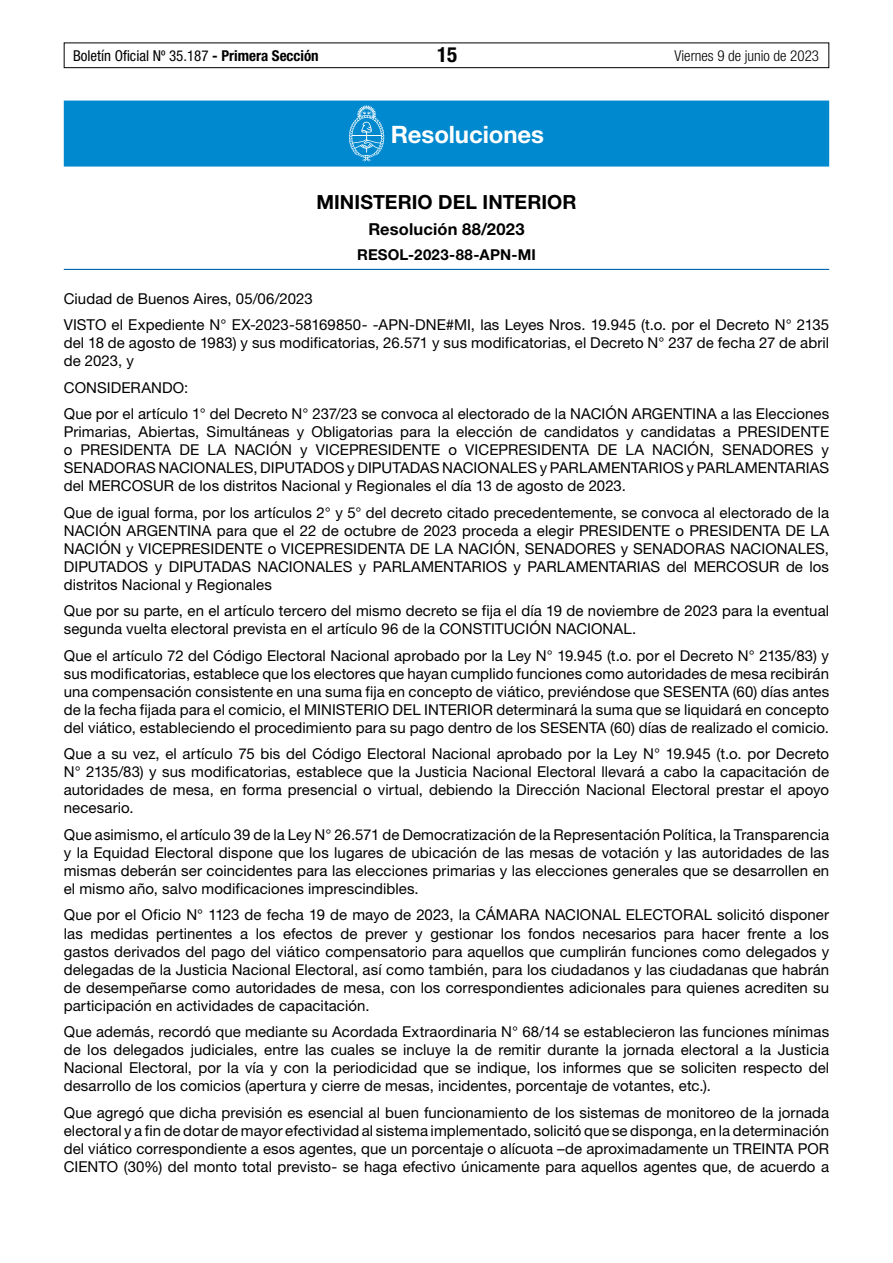
<style>
.page{position:relative;width:893px;height:1263px;background:#fff}
.page>*{position:absolute;margin:0;border:0;box-sizing:border-box;transform-origin:0 0}
.t1{font:700 24px "Helvetica Neue LT Std";letter-spacing:-.005em;color:#fff}
.t2{font:700 condensed 21px "Helvetica Neue LT Std";color:#000}
.t3{font:700 19.5px "Helvetica Neue LT Std";letter-spacing:.005em;color:#000}
.t4{font:700 16.5px "Helvetica Neue LT Std";letter-spacing:.01em;color:#000}
.t5{font:15px/18px "Helvetica Neue LT Std";letter-spacing:.005em;color:#000;text-align:justify}
.t6{font:condensed 15px "Helvetica Neue LT Std";color:#000}
.t7{font:300 condensed 15px "Helvetica Neue LT Std";color:#000}
.t8{font:700 15px "Helvetica Neue LT Std";letter-spacing:.015em;color:#000}
.s1{font-weight:700}
</style>
<div class="page">
<div style="left:64px;top:43px;width:765px;height:25px;border:1px solid #000"></div>
<div style="left:64px;top:101px;width:765px;height:66px;background:#0089cf"></div>
<hr style="left:64px;top:269px;width:765px;height:1px;background:#0066b3">
<svg style="left:349px;top:105px;width:35px;height:56px"></svg>
<p class="t6" style="left:73px;top:47px;width:247px">Boletín Oficial Nº 35.187 <span class="s1">- Primera Sección</span></p>
<h2 class="t2" style="left:437px;top:42px;width:22px">15</h2>
<p class="t7" style="left:675px;top:47px;width:146px">Viernes 9 de junio de 2023</p>
<h1 class="t1" style="left:391px;top:120px;width:155px">Resoluciones</h1>
<h3 class="t3" style="left:316px;top:190px;width:262px">MINISTERIO DEL INTERIOR</h3>
<p class="t4" style="left:368px;top:219px;width:158px">Resolución 88/2023</p>
<p class="t8" style="left:357px;top:246px;width:180px">RESOL-2023-88-APN-MI</p>
<p class="t5" style="left:64px;top:285px;width:767px;line-height:26.5px">Ciudad de Buenos Aires, 05/06/2023<br>VISTO el Expediente N° EX-2023-58169850- -APN-DNE#MI, las Leyes Nros. 19.945 (t.o. por el Decreto N° 2135</p>
<p class="t5" style="left:64px;top:334px;width:767px">del 18 de agosto de 1983) y sus modificatorias, 26.571 y sus modificatorias, el Decreto N° 237 de fecha 27 de abril de 2023, y</p>
<p class="t5" style="left:64px;top:374px;width:767px;line-height:26.5px">CONSIDERANDO:<br>Que por el artículo 1° del Decreto N° 237/23 se convoca al electorado de la NACIÓN ARGENTINA a las Elecciones</p>
<p class="t5" style="left:64px;top:423px;width:767px">Primarias, Abiertas, Simultáneas y Obligatorias para la elección de candidatos y candidatas a PRESIDENTE o PRESIDENTA DE LA NACIÓN y VICEPRESIDENTE o VICEPRESIDENTA DE LA NACIÓN, SENADORES y SENADORAS NACIONALES, DIPUTADOS y DIPUTADAS NACIONALES y PARLAMENTARIOS y PARLAMENTARIAS del MERCOSUR de los distritos Nacional y Regionales el día 13 de agosto de 2023.</p>
<p class="t5" style="left:64px;top:503px;width:767px">Que de igual forma, por los artículos 2° y 5° del decreto citado precedentemente, se convoca al electorado de la NACIÓN ARGENTINA para que el 22 de octubre de 2023 proceda a elegir PRESIDENTE o PRESIDENTA DE LA NACIÓN y VICEPRESIDENTE o VICEPRESIDENTA DE LA NACIÓN, SENADORES y SENADORAS NACIONALES, DIPUTADOS y DIPUTADAS NACIONALES y PARLAMENTARIOS y PARLAMENTARIAS del MERCOSUR de los distritos Nacional y Regionales</p>
<p class="t5" style="left:64px;top:602px;width:767px">Que por su parte, en el artículo tercero del mismo decreto se fija el día 19 de noviembre de 2023 para la eventual segunda vuelta electoral prevista en el artículo 96 de la CONSTITUCIÓN NACIONAL.</p>
<p class="t5" style="left:64px;top:646px;width:767px">Que el artículo 72 del Código Electoral Nacional aprobado por la Ley N° 19.945 (t.o. por el Decreto N° 2135/83) y sus modificatorias, establece que los electores que hayan cumplido funciones como autoridades de mesa recibirán una compensación consistente en una suma fija en concepto de viático, previéndose que SESENTA (60) días antes de la fecha fijada para el comicio, el MINISTERIO DEL INTERIOR determinará la suma que se liquidará en concepto del viático, estableciendo el procedimiento para su pago dentro de los SESENTA (60) días de realizado el comicio.</p>
<p class="t5" style="left:64px;top:745px;width:767px">Que a su vez, el artículo 75 bis del Código Electoral Nacional aprobado por la Ley N° 19.945 (t.o. por Decreto N° 2135/83) y sus modificatorias, establece que la Justicia Nacional Electoral llevará a cabo la capacitación de autoridades de mesa, en forma presencial o virtual, debiendo la Dirección Nacional Electoral prestar el apoyo necesario.</p>
<p class="t5" style="left:64px;top:825px;width:767px">Que asimismo, el artículo 39 de la Ley N° 26.571 de Democratización de la Representación Política, la Transparencia y la Equidad Electoral dispone que los lugares de ubicación de las mesas de votación y las autoridades de las mismas deberán ser coincidentes para las elecciones primarias y las elecciones generales que se desarrollen en el mismo año, salvo modificaciones imprescindibles.</p>
<p class="t5" style="left:64px;top:906px;width:767px">Que por el Oficio N° 1123 de fecha 19 de mayo de 2023, la CÁMARA NACIONAL ELECTORAL solicitó disponer las medidas pertinentes a los efectos de prever y gestionar los fondos necesarios para hacer frente a los gastos derivados del pago del viático compensatorio para aquellos que cumplirán funciones como delegados y delegadas de la Justicia Nacional Electoral, así como también, para los ciudadanos y las ciudadanas que habrán de desempeñarse como autoridades de mesa, con los correspondientes adicionales para quienes acrediten su participación en actividades de capacitación.</p>
<p class="t5" style="left:64px;top:1022px;width:767px">Que además, recordó que mediante su Acordada Extraordinaria N° 68/14 se establecieron las funciones mínimas de los delegados judiciales, entre las cuales se incluye la de remitir durante la jornada electoral a la Justicia Nacional Electoral, por la vía y con la periodicidad que se indique, los informes que se soliciten respecto del desarrollo de los comicios (apertura y cierre de mesas, incidentes, porcentaje de votantes, etc.).</p>
<p class="t5" style="left:64px;top:1103px;width:767px">Que agregó que dicha previsión es esencial al buen funcionamiento de los sistemas de monitoreo de la jornada electoral y a fin de dotar de mayor efectividad al sistema implementado, solicitó que se disponga, en la determinación del viático correspondiente a esos agentes, que un porcentaje o alícuota –de aproximadamente un TREINTA POR CIENTO (30%) del monto total previsto- se haga efectivo únicamente para aquellos agentes que, de acuerdo a</p>
</div>
